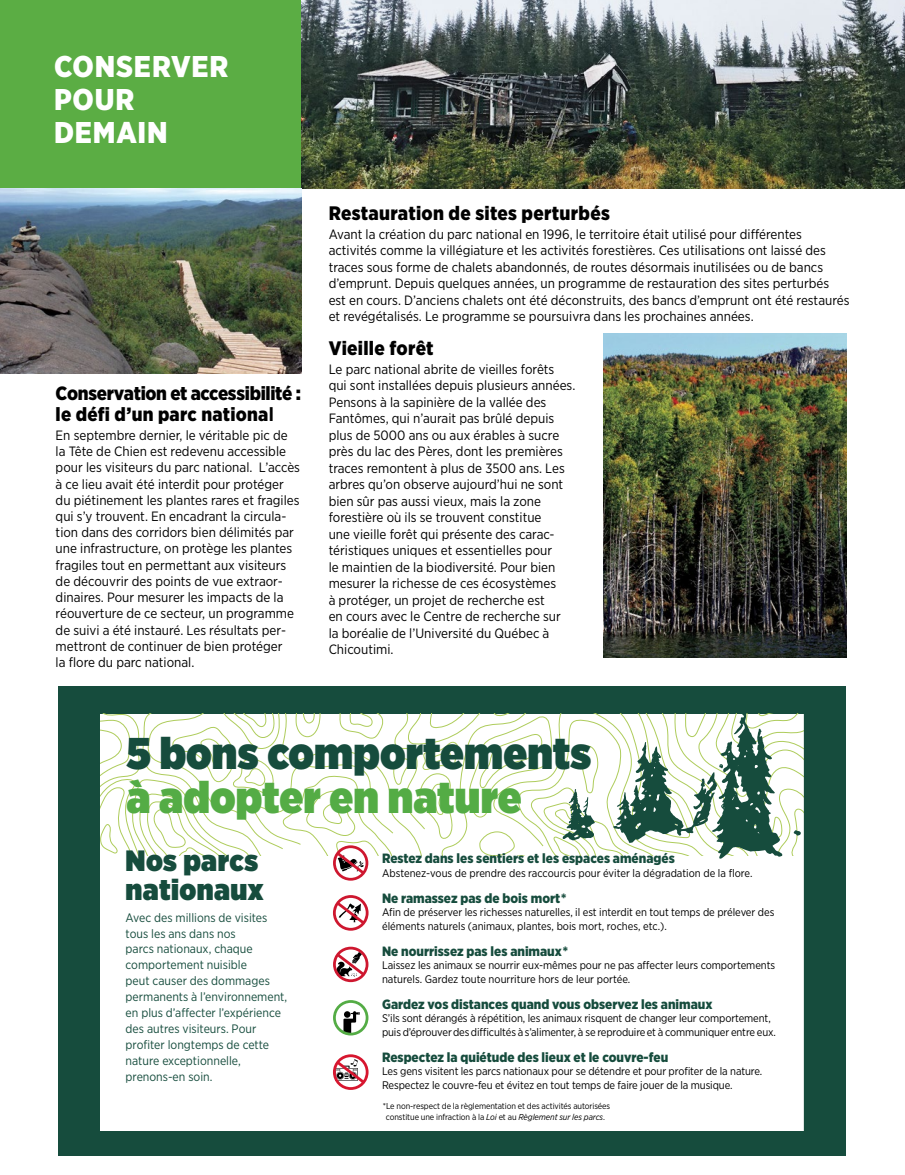
<style>
.page{position:relative;width:905px;height:1175px;background:#fff}
.page>*{position:absolute;margin:0;border:0;box-sizing:border-box;transform-origin:0 0}
.t1{font:900 44.4px "Gotham Narrow";color:#164c3d}
.t2{font:900 44.4px "Gotham Narrow";letter-spacing:.005em;color:#54ac45}
.t3{font:900 30px/33px "Gotham Narrow";letter-spacing:.025em;color:#fff}
.t4{font:900 29.4px/29.4px "Gotham Narrow";letter-spacing:.015em;color:#164c3d}
.t5{font:900 19.5px "Gotham Narrow";letter-spacing:.015em;color:#000}
.t6{font:900 19.2px/21px "Gotham Narrow";letter-spacing:-.015em;color:#000}
.t7{font:13.5px/16.5px "Gotham Narrow";color:#000}
.t8{font:900 13.5px "Gotham Narrow";color:#164c3d}
.t9{font:12.3px/15.9px "Gotham Narrow";color:#164c3d}
.t10{font:10.95px/13.5px "Gotham Narrow";letter-spacing:-.01em;color:#000}
.t11{font:8.55px/10.9px "Gotham Narrow";letter-spacing:-.01em;color:#000;text-align:center}
.s1{font-weight:700}
.s2{font-style:italic}
</style>
<div class="page">
<div style="left:0;top:0;width:302px;height:189px;background:#5bad44"></div>
<img style="left:603px;top:334px;width:243px;height:323px">
<img style="left:302px;top:0;width:602px;height:189px">
<img style="left:0;top:189px;width:302px;height:184px">
<div style="left:58px;top:686px;width:787px;height:469px;background:#164c3d"></div>
<div style="left:100px;top:714px;width:704px;height:416px;background:#fff"></div>
<svg style="left:333px;top:895px;width:35px;height:35px"></svg>
<svg style="left:333px;top:946px;width:35px;height:36px"></svg>
<svg style="left:333px;top:845px;width:35px;height:35px"></svg>
<svg style="left:333px;top:1054px;width:35px;height:35px"></svg>
<svg style="left:333px;top:1000px;width:35px;height:35px"></svg>
<svg style="left:562px;top:714px;width:239px;height:144px"></svg>
<h2 class="t3" style="left:54px;top:49px;width:176px">CONSERVER<br>POUR<br>DEMAIN</h2>
<h3 class="t6" style="left:56px;top:382px;width:247px">Conservation et accessibilité : le défi d’un parc nationa<span class="s1">l</span></h3>
<p class="t7" style="left:56px;top:427px;width:246px">En septembre dernier, le véritable pic de la Tête de Chien est redevenu accessible pour les visiteurs du parc national. L’accès à ce lieu avait été interdit pour protéger du piétinement les plantes rares et fragiles qui s’y trouvent. En encadrant la circula&shy;tion dans des corridors bien délimités par une infrastructure, on protège les plantes fragiles tout en permettant aux visiteurs de découvrir des points de vue extraor&shy;dinaires. Pour mesurer les impacts de la réouverture de ce secteur, un programme de suivi a été instauré. Les résultats per&shy;mettront de continuer de bien protéger<br>la flore du parc national.</p>
<h3 class="t5" style="left:328px;top:200px;width:283px">Restauration de sites perturbés</h3>
<p class="t7" style="left:328px;top:225px;width:522px">Avant la création du parc national en 1996, le territoire était utilisé pour différentes activités comme la villégiature et les activités forestières. Ces utilisations ont laissé des traces sous forme de chalets abandonnés, de routes désormais inutilisées ou de bancs d’emprunt. Depuis quelques années, un programme de restauration des sites perturbés est en cours. D’anciens chalets ont été déconstruits, des bancs d’emprunt ont été restaurés et revégétalisés. Le programme se poursuivra dans les prochaines années.</p>
<h3 class="t5" style="left:328px;top:335px;width:106px">Vieille forêt</h3>
<p class="t7" style="left:328px;top:360px;width:248px">Le parc national abrite de vieilles forêts qui sont installées depuis plusieurs années.<br>Pensons à la sapinière de la vallée des Fantômes, qui n’aurait pas brûlé depuis plus de 5000 ans ou aux érables à sucre près du lac des Pères, dont les premières traces remontent à plus de 3500 ans. Les arbres qu’on observe aujourd’hui ne sont bien sûr pas aussi vieux, mais la zone forestière où ils se trouvent constitue<br>une vieille forêt qui présente des carac&shy;téristiques uniques et essentielles pour<br>le maintien de la biodiversité. Pour bien mesurer la richesse de ces écosystèmes<br>à protéger, un projet de recherche est<br>en cours avec le Centre de recherche sur<br>la boréalie de l’Université du Québec à Chicoutimi.</p>
<h1 class="t1" style="left:126px;top:723px;width:466px">5 bons comportements</h1>
<h1 class="t2" style="left:126px;top:767px;width:397px">à adopter en nature</h1>
<h3 class="t4" style="left:126px;top:845px;width:139px">Nos parcs nationaux</h3>
<p class="t9" style="left:126px;top:909px;width:163px">Avec des millions de visites tous les ans dans nos<br>parcs nationaux, chaque comportement nuisible<br>peut causer des dommages permanents à l’environnement, en plus d’affecter l’expérience des autres visiteurs. Pour profiter longtemps de cette nature exceptionnelle, prenons-en soin.</p>
<p class="t8" style="left:382px;top:849px;width:294px">Restez dans les sentiers et les espaces aménagés</p>
<p class="t10" style="left:382px;top:865px;width:372px">Abstenez-vous de prendre des raccourcis pour éviter la dégradation de la flore.</p>
<p class="t8" style="left:382px;top:889px;width:186px">Ne ramassez pas de bois mort*</p>
<p class="t10" style="left:382px;top:905px;width:394px">Afin de préserver les richesses naturelles, il est interdit en tout temps de prélever des éléments naturels (animaux, plantes, bois mort, roches, etc.).</p>
<p class="t8" style="left:382px;top:942px;width:187px">Ne nourrissez pas les animaux*</p>
<p class="t10" style="left:382px;top:958px;width:395px">Laissez les animaux se nourrir eux-mêmes pour ne pas affecter leurs comportements naturels. Gardez toute nourriture hors de leur portée.</p>
<p class="t8" style="left:382px;top:995px;width:332px">Gardez vos distances quand vous observez les animaux</p>
<p class="t10" style="left:382px;top:1011px;width:395px">S’ils sont dérangés à répétition, les animaux risquent de changer leur comportement, puis d’éprouver des difficultés à s’alimenter, à se reproduire et à communiquer entre eux.</p>
<p class="t8" style="left:382px;top:1048px;width:288px">Respectez la quiétude des lieux et le couvre-feu</p>
<p class="t10" style="left:382px;top:1064px;width:382px">Les gens visitent les parcs nationaux pour se détendre et pour profiter de la nature.<br>Respectez le couvre-feu et évitez en tout temps de faire jouer de la musique.</p>
<p class="t11" style="left:383px;top:1100px;width:229px">*Le non-respect de la règlementation et des activités autorisées constitue une infraction à la <span class="s2">Loi</span> et au <span class="s2">Règlement sur les parcs</span>.</p>
</div>
